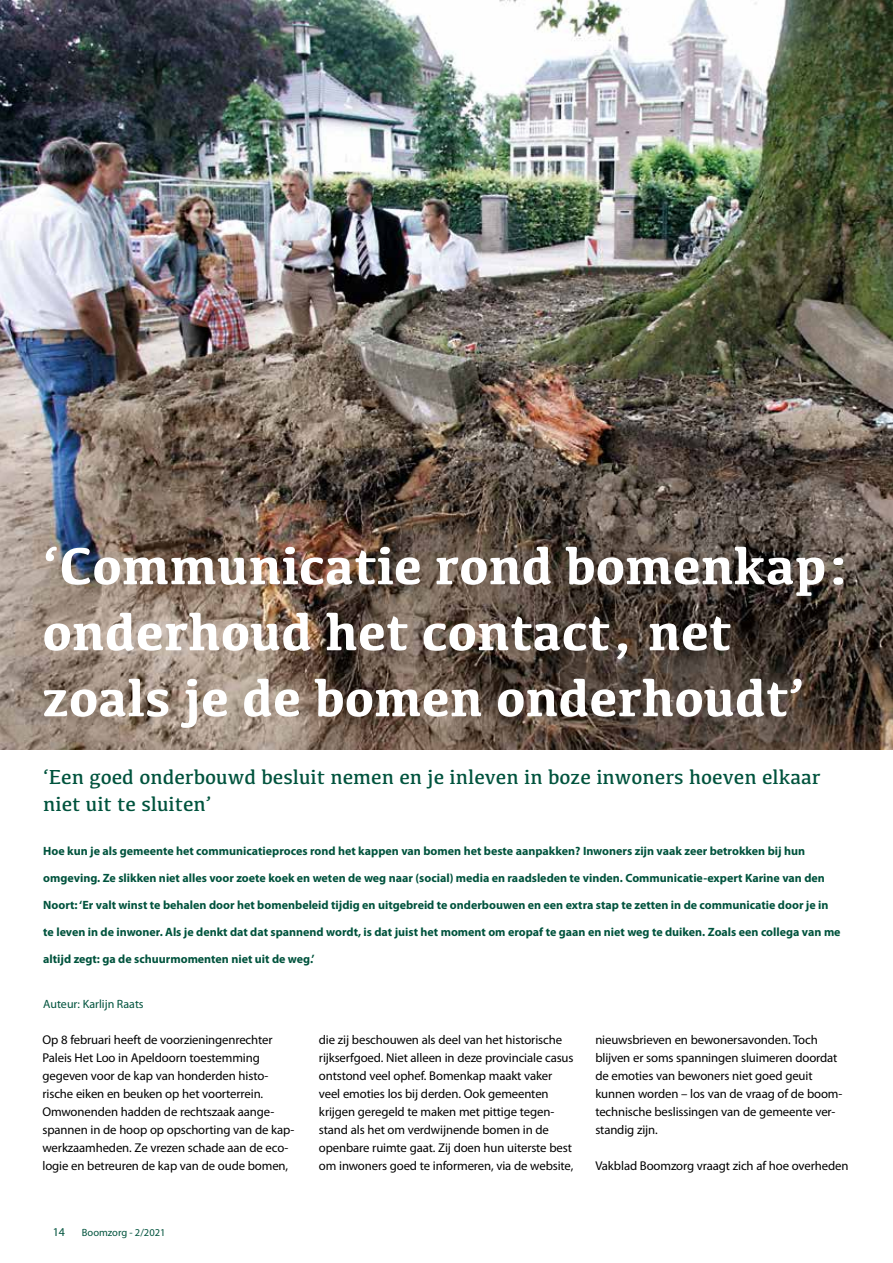
<style>
.page{position:relative;width:893px;height:1263px;background:#fff}
.page>*{position:absolute;margin:0;border:0;box-sizing:border-box;transform-origin:0 0}
.t1{font:700 54px/66px "Kefa";color:#fff}
.t2{font:21px/27px "Kefa";color:#00533d}
.t3{font:12.75px/18px "Myriad Pro";letter-spacing:-.01em;color:#000}
.t4{font:700 12px "Myriad Pro";color:#00533d}
.t5{font:12px "Myriad Pro";color:#00533d}
.t6{font:10.5px "Myriad Pro";color:#00533d}
</style>
<div class="page">
<img style="left:0;top:0;width:893px;height:749px">
<h1 class="t1" style="left:43px;top:530px;width:809px">‘Communicatie rond bomenkap: onderhoud het contact, net zoals je de bomen onderhoudt’</h1>
<h2 class="t2" style="left:43px;top:763px;width:779px">‘Een goed onderbouwd besluit nemen en je inleven in boze inwoners hoeven elkaar niet uit te sluiten’</h2>
<p class="t4" style="left:43px;top:843px;width:763px">Hoe kun je als gemeente het communicatieproces rond het kappen van bomen het beste aanpakken? Inwoners zijn vaak zeer betrokken bij hun</p>
<p class="t4" style="left:43px;top:870px;width:783px">omgeving. Ze slikken niet alles voor zoete koek en weten de weg naar (social) media en raadsleden te vinden. Communicatie-expert Karine van den</p>
<p class="t4" style="left:43px;top:897px;width:787px">Noort: ‘Er valt winst te behalen door het bomenbeleid tijdig en uitgebreid te onderbouwen en een extra stap te zetten in de communicatie door je in</p>
<p class="t4" style="left:43px;top:924px;width:799px">te leven in de inwoner. Als je denkt dat dat spannend wordt, is dat juist het moment om eropaf te gaan en niet weg te duiken. Zoals een collega van me</p>
<p class="t4" style="left:43px;top:951px;width:273px">altijd zegt: ga de schuurmomenten niet uit de weg.’</p>
<p class="t5" style="left:43px;top:997px;width:102px">Auteur: Karlijn Raats</p>
<p class="t3" style="left:43px;top:1031px;width:254px">Op 8 februari heeft de voorzieningenrechter Paleis Het Loo in Apeldoorn toestemming gegeven voor de kap van honderden histo&shy;rische eiken en beuken op het voorterrein.<br>Omwonenden hadden de rechtszaak aange&shy;spannen in de hoop op opschorting van de kap&shy;werkzaamheden. Ze vrezen schade aan de eco&shy;logie en betreuren de kap van de oude bomen,</p>
<p class="t3" style="left:319px;top:1031px;width:256px">die zij beschouwen als deel van het historische rijkserfgoed. Niet alleen in deze provinciale casus ontstond veel ophef. Bomenkap maakt vaker veel emoties los bij derden. Ook gemeenten krijgen geregeld te maken met pittige tegen&shy;stand als het om verdwijnende bomen in de openbare ruimte gaat. Zij doen hun uiterste best om inwoners goed te informeren, via de website,</p>
<p class="t3" style="left:595px;top:1031px;width:248px">nieuwsbrieven en bewonersavonden. Toch blijven er soms spanningen sluimeren doordat de emoties van bewoners niet goed geuit kunnen worden – los van de vraag of de boom&shy;technische beslissingen van de gemeente ver&shy;standig zijn.</p>
<p class="t3" style="left:595px;top:1157px;width:255px">Vakblad Boomzorg vraagt zich af hoe overheden</p>
<p class="t5" style="left:53px;top:1224px;width:14px">14</p>
<p class="t6" style="left:82px;top:1226px;width:85px">Boomzorg - 2/2021</p>
</div>
